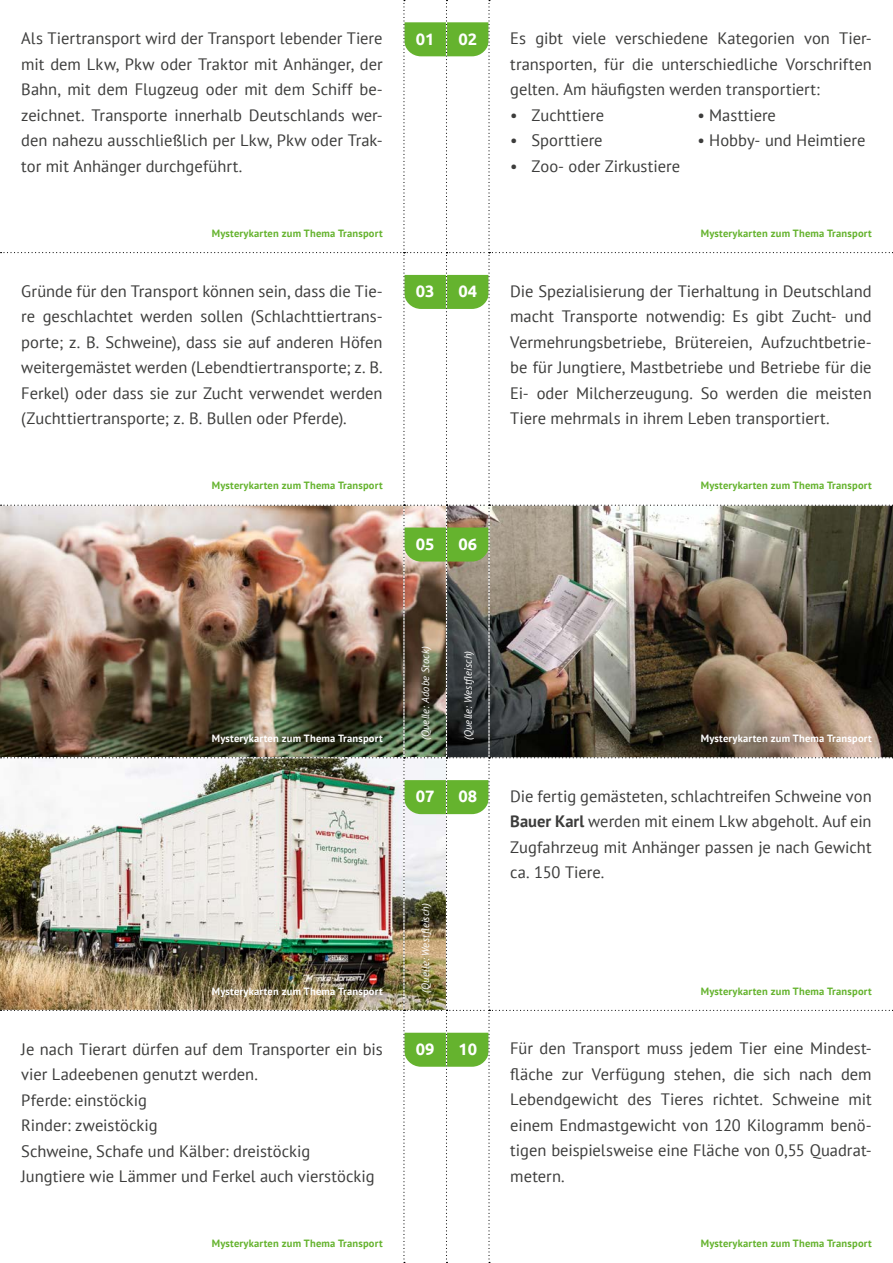
<style>
.page{position:relative;width:893px;height:1263px;background:#fff}
.page>*{position:absolute;margin:0;border:0;box-sizing:border-box;transform-origin:0 0}
.t1{font:16.5px/25.5px "PT Sans";color:#3c3c3b;text-align:justify}
.t2{font:700 16.5px "Ubuntu";color:#fff}
.t3{font:700 10.5px "PT Sans";letter-spacing:.02em;color:#65b32e}
.t4{font:700 10.5px "PT Sans";letter-spacing:.02em;color:#fff}
.t5{font:italic 10.5px "PT Sans";letter-spacing:.02em;color:#fff}
.s1{font-weight:700}
</style>
<div class="page">
<img style="left:1px;top:0;width:892px;height:1263px">
<p class="t1" style="left:21px;top:25px;width:363px">Als Tiertransport wird der Transport lebender Tiere</p>
<p class="t2" style="left:416px;top:29px;width:20px">01</p>
<p class="t2" style="left:458px;top:29px;width:20px">02</p>
<p class="t1" style="left:21px;top:51px;width:363px">mit dem Lkw, Pkw oder Traktor mit Anhänger, der Bahn, mit dem Flugzeug oder mit dem Schiff be&shy;zeichnet. Transporte innerhalb Deutschlands wer&shy;den nahezu ausschließlich per Lkw, Pkw oder Trak&shy;tor mit Anhänger durchgeführt.</p>
<p class="t1" style="left:510px;top:25px;width:363px">Es gibt viele verschiedene Kategorien von Tier&shy;transporten, für die unterschiedliche Vorschriften gelten. Am häufigsten werden transportiert:</p>
<p class="t1" style="left:510px;top:102px;width:95px">• Zuchttiere</p>
<p class="t1" style="left:697px;top:102px;width:80px">• Masttiere</p>
<p class="t1" style="left:510px;top:127px;width:94px">• Sporttiere</p>
<p class="t1" style="left:697px;top:127px;width:170px">• Hobby- und Heimtiere</p>
<p class="t1" style="left:510px;top:153px;width:171px">• Zoo- oder Zirkustiere</p>
<p class="t3" style="left:212px;top:226px;width:172px">Mysterykarten zum Thema Transport</p>
<p class="t3" style="left:701px;top:226px;width:172px">Mysterykarten zum Thema Transport</p>
<p class="t1" style="left:21px;top:278px;width:363px">Gründe für den Transport können sein, dass die Tie&shy;re geschlachtet werden sollen (Schlachttiertrans&shy;porte; z. B. Schweine), dass sie auf anderen Höfen weitergemästet werden (Lebendtiertransporte; z. B.<br>Ferkel) oder dass sie zur Zucht verwendet werden (Zuchttiertransporte; z. B. Bullen oder Pferde).</p>
<p class="t1" style="left:510px;top:278px;width:363px">Die Spezialisierung der Tierhaltung in Deutschland macht Transporte notwendig: Es gibt Zucht- und Vermehrungsbetriebe, Brütereien, Aufzuchtbetrie&shy;be für Jungtiere, Mastbetriebe und Betriebe für die Ei- oder Milcherzeugung. So werden die meisten Tiere mehrmals in ihrem Leben transportiert.</p>
<p class="t2" style="left:416px;top:281px;width:20px">03</p>
<p class="t2" style="left:458px;top:281px;width:20px">04</p>
<p class="t3" style="left:212px;top:479px;width:172px">Mysterykarten zum Thema Transport</p>
<p class="t3" style="left:701px;top:479px;width:172px">Mysterykarten zum Thema Transport</p>
<p class="t2" style="left:416px;top:534px;width:20px">05</p>
<p class="t2" style="left:458px;top:534px;width:20px">06</p>
<p class="t4" style="left:212px;top:731px;width:172px">Mysterykarten zum Thema Transport</p>
<p class="t5" style="left:419px;top:740px;width:96px;rotate:-90deg">(Quelle: Adobe Stock)</p>
<p class="t5" style="left:461px;top:740px;width:92px;rotate:-90deg">(Quelle: Westfleisch)</p>
<p class="t4" style="left:701px;top:731px;width:172px">Mysterykarten zum Thema Transport</p>
<p class="t2" style="left:416px;top:786px;width:20px">07</p>
<p class="t2" style="left:458px;top:786px;width:20px">08</p>
<p class="t1" style="left:510px;top:783px;width:363px">Die fertig gemästeten, schlachtreifen Schweine von <span class="s1">Bauer Karl</span> werden mit einem Lkw abgeholt. Auf ein Zugfahrzeug mit Anhänger passen je nach Gewicht ca. 150 Tiere.</p>
<p class="t4" style="left:212px;top:984px;width:172px">Mysterykarten zum Thema Transport</p>
<p class="t5" style="left:419px;top:993px;width:92px;rotate:-90deg">(Quelle: Westfleisch)</p>
<p class="t3" style="left:701px;top:984px;width:172px">Mysterykarten zum Thema Transport</p>
<p class="t1" style="left:21px;top:1035px;width:363px;text-align:left">Je nach Tierart dürfen auf dem Transporter ein bis vier Ladeebenen genutzt werden.<br>Pferde: einstöckig<br>Rinder: zweistöckig<br>Schweine, Schafe und Kälber: dreistöckig<br>Jungtiere wie Lämmer und Ferkel auch vierstöckig</p>
<p class="t2" style="left:416px;top:1039px;width:20px">09</p>
<p class="t2" style="left:458px;top:1039px;width:20px">10</p>
<p class="t1" style="left:510px;top:1035px;width:363px">Für den Transport muss jedem Tier eine Mindest&shy;fläche zur Verfügung stehen, die sich nach dem Lebendgewicht des Tieres richtet. Schweine mit einem Endmastgewicht von 120 Kilogramm benö&shy;tigen beispielsweise eine Fläche von 0,55 Quadrat&shy;metern.</p>
<p class="t3" style="left:212px;top:1236px;width:172px">Mysterykarten zum Thema Transport</p>
<p class="t3" style="left:701px;top:1236px;width:172px">Mysterykarten zum Thema Transport</p>
</div>
